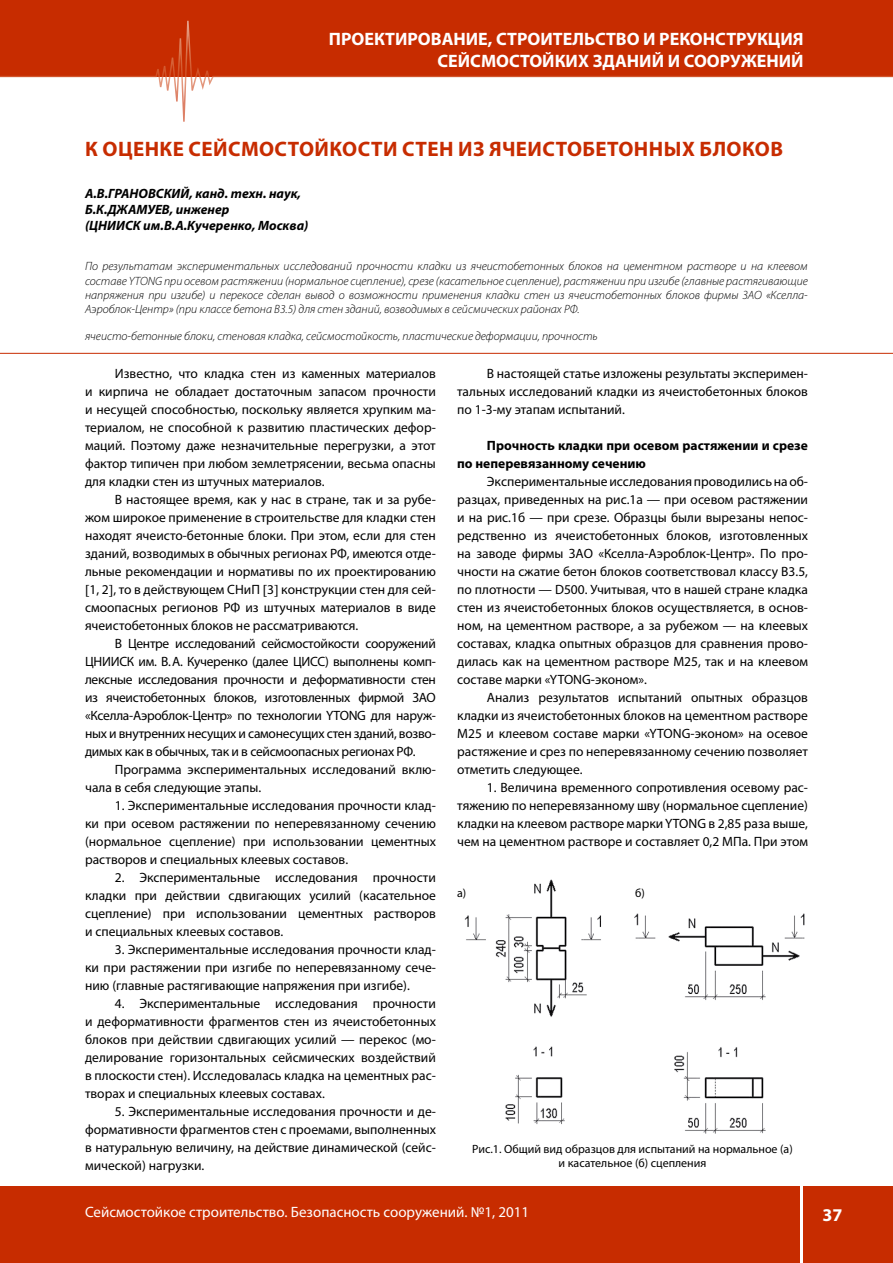
<style>
.page{position:relative;width:893px;height:1263px;background:#fff}
.page>*{position:absolute;margin:0;border:0;box-sizing:border-box;transform-origin:0 0}
.t1{font:700 21px "Myriad Pro";letter-spacing:.02em;color:#c72c00}
.t2{font:700 18px/21.6px "Myriad Pro";color:#fff;text-align:right}
.t3{font:15px "Myriad Pro";color:#fff}
.t4{font:13.5px/18px "Myriad Pro";color:#000;text-align:justify}
.t5{font:13.5px "Myriad Pro";letter-spacing:-.02em;color:#000}
.t6{font:italic 700 13.5px/16.2px "Myriad Pro";color:#000}
.t7{font:700 13.5px "Myriad Pro";color:#000}
.t8{font:italic 300 12px/14.4px "Myriad Pro";color:#000;text-align:justify}
.t9{font:12px/14.4px "Myriad Pro";color:#000;text-align:center}
</style>
<div class="page">
<div style="left:0;top:0;width:893px;height:77px;background:#c72c00"></div>
<div style="left:0;top:1186px;width:799px;height:77px;background:#c72c00"></div>
<div style="left:804px;top:1186px;width:89px;height:77px;background:#c72c00"></div>
<svg style="left:0;top:77px;width:893px;height:45px"></svg>
<svg style="left:0;top:21px;width:893px;height:56px"></svg>
<hr style="left:0;top:353px;width:893px;height:1px;background:#c72c00">
<img style="left:464px;top:879px;width:341px;height:255px">
<p class="t2" style="left:329px;top:28px;width:476px">ПРОЕКТИРОВАНИЕ, СТРОИТЕЛЬСТВО И РЕКОНСТРУКЦИЯ<br>СЕЙСМОСТОЙКИХ ЗДАНИЙ И СООРУЖЕНИЙ</p>
<p class="t1" style="left:85px;top:135px;width:699px">К ОЦЕНКЕ СЕЙСМОСТОЙКОСТИ СТЕН ИЗ ЯЧЕИСТОБЕТОННЫХ БЛОКОВ</p>
<p class="t6" style="left:85px;top:185px;width:225px">А.В.ГРАНОВСКИЙ, канд. техн. наук,<br>Б.К.ДЖАМУЕВ, инженер<br>(ЦНИИСК им.В.А.Кучеренко, Москва)</p>
<p class="t8" style="left:85px;top:259px;width:724px">По результатам экспериментальных исследований прочности кладки из ячеистобетонных блоков на цементном растворе и на клеевом составе YTONG при осевом растяжении (нормальное сцепление), срезе (касательное сцепление), растяжении при изгибе (главные растягивающие напряжения при изгибе) и перекосе сделан вывод о возможности применения кладки стен из ячеистобетонных блоков фирмы ЗАО «Кселла-Аэроблок-Центр» (при классе бетона В3.5) для стен зданий, возводимых в сейсмических районах РФ.</p>
<p class="t8" style="left:85px;top:329px;width:514px">ячеисто-бетонные блоки, стеновая кладка, сейсмостойкость, пластические деформации, прочность</p>
<p class="t4" style="left:115px;top:364px;width:323px">Известно, что кладка стен из каменных материалов</p>
<p class="t4" style="left:85px;top:382px;width:352px">и кирпича не обладает достаточным запасом прочности</p>
<p class="t4" style="left:85px;top:400px;width:352px">и несущей способностью, поскольку является хрупким ма-</p>
<p class="t4" style="left:85px;top:418px;width:352px">териалом, не способной к развитию пластических дефор-</p>
<p class="t4" style="left:85px;top:436px;width:352px">маций. Поэтому даже незначительные перегрузки, а этот</p>
<p class="t4" style="left:85px;top:454px;width:352px">фактор типичен при любом землетрясении, весьма опасны</p>
<p class="t4" style="left:85px;top:472px;width:241px">для кладки стен из штучных материалов.</p>
<p class="t4" style="left:115px;top:490px;width:323px">В настоящее время, как у нас в стране, так и за рубе-</p>
<p class="t4" style="left:85px;top:508px;width:352px">жом широкое применение в строительстве для кладки стен</p>
<p class="t4" style="left:85px;top:526px;width:352px">находят ячеисто-бетонные блоки. При этом, если для стен</p>
<p class="t4" style="left:85px;top:544px;width:352px">зданий, возводимых в обычных регионах РФ, имеются отде-</p>
<p class="t4" style="left:85px;top:562px;width:352px">льные рекомендации и нормативы по их проектированию</p>
<p class="t4" style="left:90px;top:580px;width:348px">1, 2 , то в действующем СНиП 3 конструкции стен для сей-</p>
<p class="t4" style="left:85px;top:598px;width:352px">смоопасных регионов РФ из штучных материалов в виде</p>
<p class="t4" style="left:85px;top:616px;width:275px">ячеистобетонных блоков не рассматриваются.</p>
<p class="t5" style="left:115px;top:635px;width:323px">В Центре исследований сейсмостойкости сооружений</p>
<p class="t5" style="left:85px;top:653px;width:352px">ЦНИИСК им. В.А. Кучеренко (далее ЦИСС) выполнены комп-</p>
<p class="t5" style="left:85px;top:671px;width:352px">лексные исследования прочности и деформативности стен</p>
<p class="t5" style="left:85px;top:689px;width:352px">из ячеистобетонных блоков, изготовленных фирмой ЗАО</p>
<p class="t5" style="left:85px;top:707px;width:352px">«Кселла-Аэроблок-Центр» по технологии YTONG для наруж-</p>
<p class="t5" style="left:85px;top:725px;width:352px">ных и внутренних несущих и самонесущих стен зданий, возво-</p>
<p class="t5" style="left:85px;top:743px;width:332px">димых как в обычных, так и в сейсмоопасных регионах РФ.</p>
<p class="t4" style="left:115px;top:760px;width:323px">Программа экспериментальных исследований вклю-</p>
<p class="t4" style="left:85px;top:778px;width:178px">чала в себя следующие этапы.</p>
<p class="t4" style="left:85px;top:796px;width:352px;text-indent:30px">1. Экспериментальные исследования прочности клад&shy;ки при осевом растяжении по неперевязанному сечению (нормальное сцепление) при использовании цементных растворов и специальных клеевых составов.</p>
<p class="t4" style="left:85px;top:868px;width:352px;text-indent:30px">2. Экспериментальные исследования прочности кладки при действии сдвигающих усилий (касательное сцепление) при использовании цементных растворов и специальных клеевых составов.</p>
<p class="t4" style="left:85px;top:940px;width:352px;text-indent:30px">3. Экспериментальные исследования прочности клад&shy;ки при растяжении при изгибе по неперевязанному сече&shy;нию (главные растягивающие напряжения при изгибе).</p>
<p class="t4" style="left:85px;top:994px;width:352px;text-indent:30px">4. Экспериментальные исследования прочности и деформативности фрагментов стен из ячеистобетонных блоков при действии сдвигающих усилий — перекос (мо&shy;делирование горизонтальных сейсмических воздействий в плоскости стен). Исследовалась кладка на цементных рас&shy;творах и специальных клеевых составах.</p>
<p class="t4" style="left:85px;top:1102px;width:352px;text-indent:30px">5. Экспериментальные исследования прочности и де&shy;формативности фрагментов стен с проемами, выполненных в натуральную величину, на действие динамической (сейс&shy;мической) нагрузки.</p>
<p class="t4" style="left:457px;top:364px;width:352px;text-indent:30px">В настоящей статье изложены результаты эксперимен&shy;тальных исследований кладки из ячеистобетонных блоков по 1-3-му этапам испытаний.</p>
<p class="t7" style="left:487px;top:436px;width:323px">Прочность кладки при осевом растяжении и срезе</p>
<p class="t7" style="left:457px;top:454px;width:190px">по неперевязанному сечению</p>
<p class="t4" style="left:487px;top:472px;width:323px">Экспериментальные исследования проводились на об-</p>
<p class="t4" style="left:457px;top:490px;width:352px">разцах, приведенных на рис.1а — при осевом растяжении</p>
<p class="t4" style="left:457px;top:508px;width:352px">и на рис.1б — при срезе. Образцы были вырезаны непос-</p>
<p class="t4" style="left:457px;top:526px;width:352px">редственно из ячеистобетонных блоков, изготовленных</p>
<p class="t4" style="left:457px;top:544px;width:352px">на заводе фирмы ЗАО «Кселла-Аэроблок-Центр». По про-</p>
<p class="t4" style="left:457px;top:562px;width:352px">чности на сжатие бетон блоков соответствовал классу В3.5,</p>
<p class="t4" style="left:457px;top:580px;width:352px">по плотности — D500. Учитывая, что в нашей стране кладка</p>
<p class="t4" style="left:457px;top:598px;width:352px">стен из ячеистобетонных блоков осуществляется, в основ-</p>
<p class="t4" style="left:457px;top:616px;width:352px">ном, на цементном растворе, а за рубежом — на клеевых</p>
<p class="t4" style="left:457px;top:634px;width:352px">составах, кладка опытных образцов для сравнения прово-</p>
<p class="t4" style="left:457px;top:652px;width:352px">дилась как на цементном растворе М25, так и на клеевом</p>
<p class="t4" style="left:457px;top:670px;width:191px">составе марки «YTONG-эконом».</p>
<p class="t4" style="left:487px;top:688px;width:323px">Анализ результатов испытаний опытных образцов</p>
<p class="t4" style="left:457px;top:706px;width:352px">кладки из ячеистобетонных блоков на цементном растворе</p>
<p class="t4" style="left:457px;top:724px;width:352px">М25 и клеевом составе марки «YTONG-эконом» на осевое</p>
<p class="t4" style="left:457px;top:742px;width:352px">растяжение и срез по неперевязанному сечению позволяет</p>
<p class="t4" style="left:457px;top:760px;width:127px">отметить следующее.</p>
<p class="t4" style="left:457px;top:778px;width:352px;text-indent:30px">1. Величина временного сопротивления осевому рас&shy;тяжению по неперевязанному шву (нормальное сцепление) кладки на клеевом растворе марки YTONG в 2,85 раза выше, чем на цементном растворе и составляет 0,2 МПа. При этом</p>
<p class="t9" style="left:457px;top:885px;width:11px">а)</p>
<p class="t9" style="left:635px;top:885px;width:11px">б)</p>
<p class="t9" style="left:472px;top:1141px;width:322px">Рис.1. Общий вид образцов для испытаний на нормальное (а) и касательное (б) сцепления</p>
<p class="t3" style="left:85px;top:1202px;width:446px">Сейсмостойкое строительство. Безопасность сооружений. №1, 2011</p>
<p class="t2" style="left:822px;top:1203px;width:21px">37</p>
</div>
